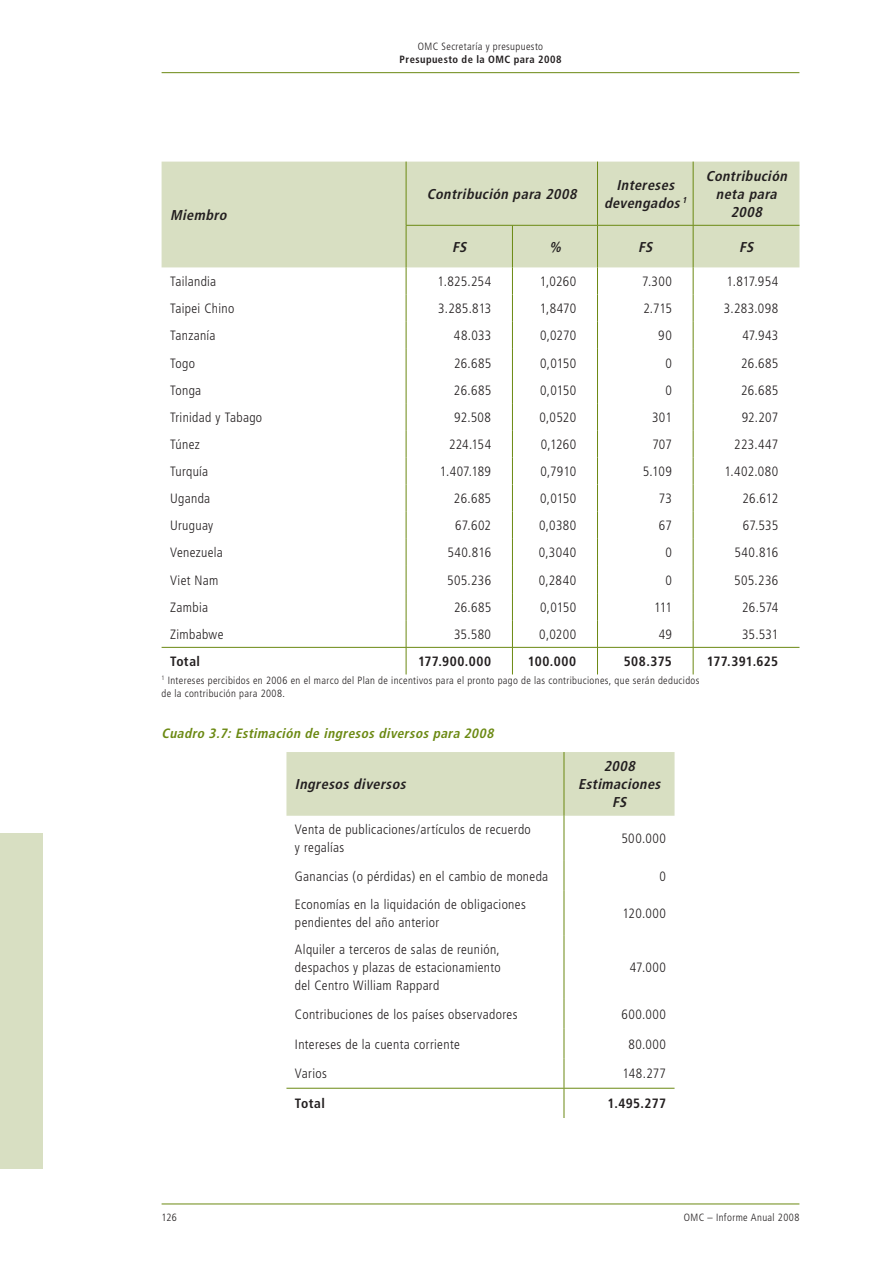
<style>
.page{position:relative;width:893px;height:1263px;background:#fff}
.page>*{position:absolute;margin:0;border:0;box-sizing:border-box;transform-origin:0 0}
.t1{font:italic 700 condensed 14.25px/18px "Frutiger";color:#231f20;text-align:center}
.t2{font:300 condensed 13.5px/18px "Frutiger";letter-spacing:.025em;color:#231f20}
.t3{font:italic 700 condensed 13.5px "Frutiger";color:#6b8912}
.t4{font:700 condensed 13.5px "Frutiger";letter-spacing:.025em;color:#231f20}
.t5{font:700 condensed 13.5px "Frutiger";letter-spacing:.045em;color:#231f20}
.t6{font:300 condensed 10.5px/13.5px "Frutiger";letter-spacing:.035em;color:#231f20}
.t7{font:700 condensed 10.5px "Frutiger";letter-spacing:.045em;color:#231f20}
</style>
<div class="page">
<div style="left:0;top:833px;width:43px;height:336px;background:#d8dfc2"></div>
<hr style="left:162px;top:72px;width:637px;height:1px;background:#6b8912">
<hr style="left:162px;top:1203px;width:637px;height:1px;background:#6b8912">
<div style="left:162px;top:162px;width:637px;height:105px;background:#d8dfc2"></div>
<hr style="left:406px;top:162px;width:1px;height:63px;background:#6b8912">
<hr style="left:597px;top:162px;width:1px;height:63px;background:#6b8912">
<hr style="left:693px;top:162px;width:1px;height:63px;background:#6b8912">
<hr style="left:406px;top:226px;width:1px;height:41px;background:#6b8912">
<hr style="left:512px;top:226px;width:1px;height:41px;background:#6b8912">
<hr style="left:597px;top:226px;width:1px;height:41px;background:#6b8912">
<hr style="left:693px;top:226px;width:1px;height:41px;background:#6b8912">
<svg style="left:406px;top:267px;width:1px;height:407px"></svg>
<svg style="left:512px;top:267px;width:1px;height:407px"></svg>
<svg style="left:597px;top:267px;width:1px;height:407px"></svg>
<svg style="left:693px;top:267px;width:1px;height:407px"></svg>
<hr style="left:162px;top:647px;width:637px;height:1px;background:#6b8912">
<hr style="left:406px;top:225px;width:393px;height:1px;background:#6b8912">
<div style="left:286px;top:752px;width:388px;height:64px;background:#d8dfc2"></div>
<hr style="left:564px;top:752px;width:1px;height:64px;background:#6b8912">
<hr style="left:564px;top:816px;width:1px;height:45px;background:#6b8912">
<hr style="left:564px;top:861px;width:1px;height:30px;background:#6b8912">
<hr style="left:564px;top:891px;width:1px;height:45px;background:#6b8912">
<hr style="left:564px;top:936px;width:1px;height:63px;background:#6b8912">
<hr style="left:564px;top:999px;width:1px;height:30px;background:#6b8912">
<svg style="left:564px;top:1029px;width:1px;height:29px"></svg>
<hr style="left:564px;top:1058px;width:1px;height:30px;background:#6b8912">
<hr style="left:564px;top:1088px;width:1px;height:30px;background:#6b8912">
<hr style="left:286px;top:1088px;width:388px;height:1px;background:#6b8912">
<p class="t1" style="left:170px;top:207px;width:61px">Miembro</p>
<p class="t6" style="left:418px;top:40px;width:127px">OMC Secretaría y presupuesto</p>
<p class="t7" style="left:400px;top:55px;width:163px">Presupuesto de la OMC para 2008</p>
<p class="t1" style="left:427px;top:186px;width:154px">Contribución para 2008</p>
<p class="t1" style="left:604px;top:177px;width:86px">Intereses devengados <sup>1</sup></p>
<p class="t1" style="left:706px;top:168px;width:86px">Contribución neta para<br>2008</p>
<p class="t1" style="left:452px;top:239px;width:19px">FS</p>
<p class="t1" style="left:549px;top:239px;width:16px">%</p>
<p class="t1" style="left:638px;top:239px;width:19px">FS</p>
<p class="t1" style="left:739px;top:239px;width:19px">FS</p>
<p class="t2" style="left:170px;top:273px;width:48px">Tailandia</p>
<p class="t2" style="left:437px;top:273px;width:55px">1.825.254</p>
<p class="t2" style="left:540px;top:273px;width:38px">1,0260</p>
<p class="t2" style="left:642px;top:273px;width:31px">7.300</p>
<p class="t2" style="left:726px;top:273px;width:53px">1.817.954</p>
<p class="t2" style="left:170px;top:301px;width:66px">Taipei Chino</p>
<p class="t2" style="left:438px;top:301px;width:55px">3.285.813</p>
<p class="t2" style="left:540px;top:301px;width:38px">1,8470</p>
<p class="t2" style="left:643px;top:301px;width:30px">2.715</p>
<p class="t2" style="left:724px;top:301px;width:56px">3.283.098</p>
<p class="t2" style="left:170px;top:328px;width:47px">Tanzanía</p>
<p class="t2" style="left:454px;top:328px;width:39px">48.033</p>
<p class="t2" style="left:540px;top:328px;width:38px">0,0270</p>
<p class="t2" style="left:658px;top:328px;width:15px">90</p>
<p class="t2" style="left:742px;top:328px;width:37px">47.943</p>
<p class="t2" style="left:170px;top:355px;width:27px">Togo</p>
<p class="t2" style="left:454px;top:355px;width:39px">26.685</p>
<p class="t2" style="left:540px;top:355px;width:38px">0,0150</p>
<p class="t2" style="left:665px;top:355px;width:8px">0</p>
<p class="t2" style="left:741px;top:355px;width:39px">26.685</p>
<p class="t2" style="left:170px;top:382px;width:33px">Tonga</p>
<p class="t2" style="left:454px;top:382px;width:39px">26.685</p>
<p class="t2" style="left:540px;top:382px;width:37px">0,0150</p>
<p class="t2" style="left:665px;top:382px;width:8px">0</p>
<p class="t2" style="left:741px;top:382px;width:39px">26.685</p>
<p class="t2" style="left:170px;top:409px;width:94px">Trinidad y Tabago</p>
<p class="t2" style="left:454px;top:409px;width:38px">92.508</p>
<p class="t2" style="left:539px;top:409px;width:38px">0,0520</p>
<p class="t2" style="left:652px;top:409px;width:21px">301</p>
<p class="t2" style="left:742px;top:409px;width:38px">92.207</p>
<p class="t2" style="left:170px;top:436px;width:31px">Túnez</p>
<p class="t2" style="left:449px;top:436px;width:44px">224.154</p>
<p class="t2" style="left:541px;top:436px;width:37px">0,1260</p>
<p class="t2" style="left:652px;top:436px;width:21px">707</p>
<p class="t2" style="left:734px;top:436px;width:45px">223.447</p>
<p class="t2" style="left:170px;top:463px;width:40px">Turquía</p>
<p class="t2" style="left:440px;top:463px;width:53px">1.407.189</p>
<p class="t2" style="left:540px;top:463px;width:37px">0,7910</p>
<p class="t2" style="left:643px;top:463px;width:31px">5.109</p>
<p class="t2" style="left:724px;top:463px;width:55px">1.402.080</p>
<p class="t2" style="left:170px;top:491px;width:42px">Uganda</p>
<p class="t2" style="left:454px;top:491px;width:39px">26.685</p>
<p class="t2" style="left:540px;top:491px;width:38px">0,0150</p>
<p class="t2" style="left:659px;top:491px;width:15px">73</p>
<p class="t2" style="left:743px;top:491px;width:37px">26.612</p>
<p class="t2" style="left:170px;top:518px;width:45px">Uruguay</p>
<p class="t2" style="left:455px;top:518px;width:37px">67.602</p>
<p class="t2" style="left:539px;top:518px;width:39px">0,0380</p>
<p class="t2" style="left:659px;top:518px;width:15px">67</p>
<p class="t2" style="left:743px;top:518px;width:37px">67.535</p>
<p class="t2" style="left:170px;top:545px;width:54px">Venezuela</p>
<p class="t2" style="left:447px;top:545px;width:45px">540.816</p>
<p class="t2" style="left:539px;top:545px;width:39px">0,3040</p>
<p class="t2" style="left:665px;top:545px;width:8px">0</p>
<p class="t2" style="left:734px;top:545px;width:45px">540.816</p>
<p class="t2" style="left:170px;top:572px;width:50px">Viet Nam</p>
<p class="t2" style="left:447px;top:572px;width:46px">505.236</p>
<p class="t2" style="left:539px;top:572px;width:39px">0,2840</p>
<p class="t2" style="left:665px;top:572px;width:8px">0</p>
<p class="t2" style="left:734px;top:572px;width:46px">505.236</p>
<p class="t2" style="left:170px;top:599px;width:39px">Zambia</p>
<p class="t2" style="left:454px;top:599px;width:39px">26.685</p>
<p class="t2" style="left:540px;top:599px;width:38px">0,0150</p>
<p class="t2" style="left:654px;top:599px;width:19px">111</p>
<p class="t2" style="left:742px;top:599px;width:38px">26.574</p>
<p class="t2" style="left:170px;top:626px;width:55px">Zimbabwe</p>
<p class="t2" style="left:454px;top:626px;width:38px">35.580</p>
<p class="t2" style="left:539px;top:626px;width:38px">0,0200</p>
<p class="t2" style="left:659px;top:626px;width:15px">49</p>
<p class="t2" style="left:742px;top:626px;width:38px">35.531</p>
<p class="t4" style="left:170px;top:656px;width:31px">Total</p>
<p class="t5" style="left:418px;top:656px;width:75px">177.900.000</p>
<p class="t4" style="left:528px;top:656px;width:50px">100.000</p>
<p class="t4" style="left:624px;top:656px;width:49px">508.375</p>
<p class="t4" style="left:707px;top:656px;width:73px">177.391.625</p>
<p class="t6" style="left:162px;top:674px;width:539px"><sup>1</sup> Intereses percibidos en 2006 en el marco del Plan de incentivos para el pronto pago de las contribuciones, que serán deducidos de la contribución para 2008.</p>
<p class="t3" style="left:162px;top:727px;width:336px">Cuadro 3.7: Estimación de ingresos diversos para 2008</p>
<p class="t1" style="left:295px;top:776px;width:115px">Ingresos diversos</p>
<p class="t1" style="left:578px;top:758px;width:87px">2008<br>Estimaciones<br>FS</p>
<p class="t2" style="left:295px;top:822px;width:237px">Venta de publicaciones/artículos de recuerdo y regalías</p>
<p class="t2" style="left:621px;top:831px;width:46px">500.000</p>
<p class="t2" style="left:295px;top:868px;width:255px">Ganancias (o pérdidas) en el cambio de moneda</p>
<p class="t2" style="left:659px;top:868px;width:8px">0</p>
<p class="t2" style="left:295px;top:897px;width:232px">Economías en la liquidación de obligaciones pendientes del año anterior</p>
<p class="t2" style="left:623px;top:906px;width:45px">120.000</p>
<p class="t2" style="left:295px;top:942px;width:207px;text-align:justify">Alquiler a terceros de salas de reunión, despachos y plazas de estacionamiento del Centro William Rappard</p>
<p class="t2" style="left:630px;top:960px;width:38px">47.000</p>
<p class="t2" style="left:295px;top:1006px;width:224px">Contribuciones de los países observadores</p>
<p class="t2" style="left:621px;top:1006px;width:46px">600.000</p>
<p class="t2" style="left:295px;top:1036px;width:166px">Intereses de la cuenta corriente</p>
<p class="t2" style="left:628px;top:1036px;width:39px">80.000</p>
<p class="t2" style="left:295px;top:1066px;width:33px">Varios</p>
<p class="t2" style="left:622px;top:1066px;width:45px">148.277</p>
<p class="t4" style="left:295px;top:1098px;width:31px">Total</p>
<p class="t4" style="left:607px;top:1098px;width:60px">1.495.277</p>
<p class="t6" style="left:162px;top:1211px;width:17px">126</p>
<p class="t6" style="left:684px;top:1211px;width:117px">OMC – Informe Anual 2008</p>
</div>
